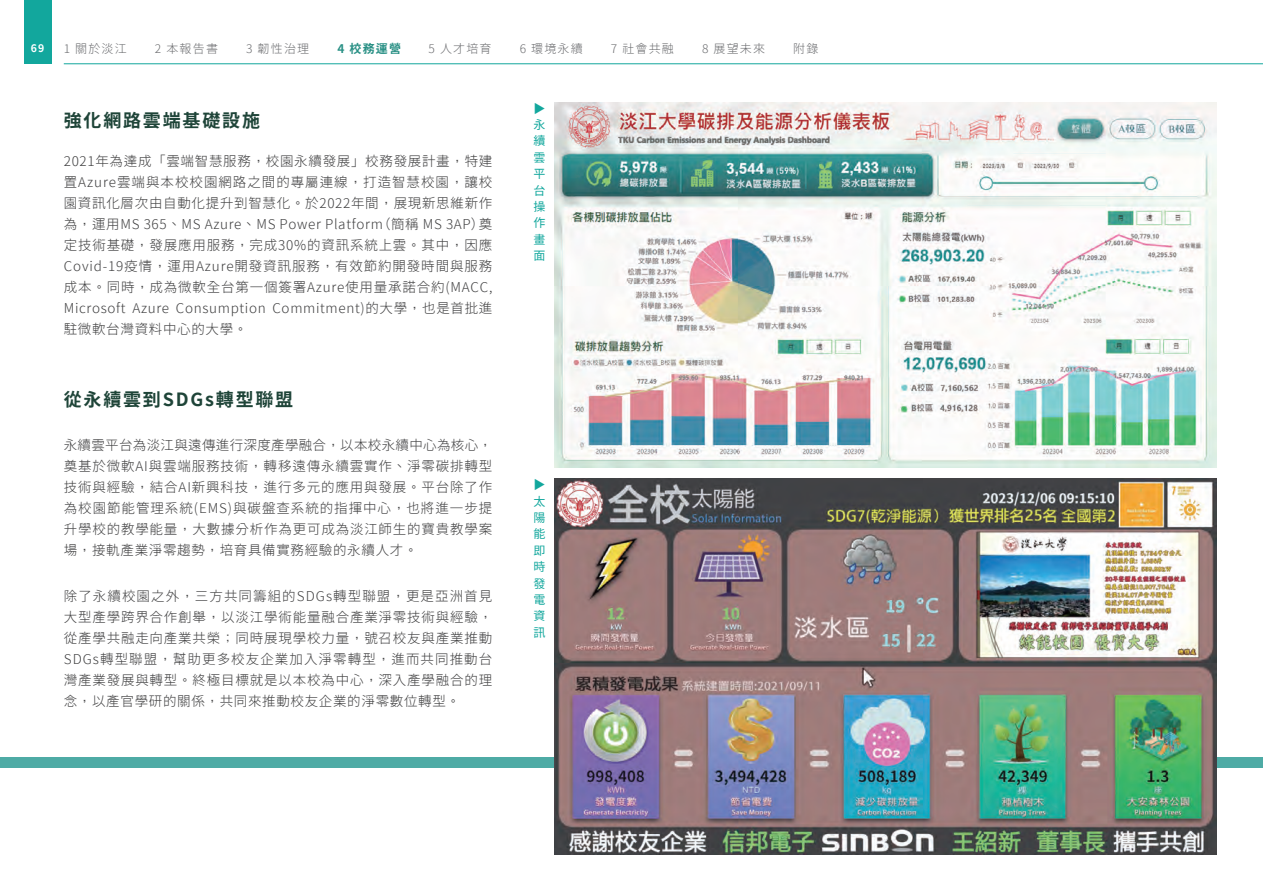
<style>
.page{position:relative;width:1263px;height:893px;background:#fff}
.page>*{position:absolute;margin:0;border:0;box-sizing:border-box;transform-origin:0 0}
.t1{font:700 18px "Taipei Sans TC Beta";letter-spacing:.1em;color:#1e4438}
.t2{font:300 13.5px/21px "Taipei Sans TC Beta";letter-spacing:.05em;color:#3e3e3f;text-align:justify}
.t3{font:300 12px "Taipei Sans TC Beta";letter-spacing:.1em;color:#6c6d70}
.t4{font:12px/16.4px "Taipei Sans TC Beta";color:#12a79d;text-align:justify}
.t5{font:700 12px "Taipei Sans TC Beta";color:#299085}
.t6{font:700 10.5px "Taipei Sans TC Beta";color:#fff}
</style>
<div class="page">
<div style="left:0;top:757px;width:1263px;height:11px;background:#4eaba5"></div>
<div style="left:24px;top:0;width:27px;height:64px;background:#12a79d"></div>
<hr style="left:64px;top:63px;width:1199px;height:1px;background:#12a79d">
<img style="left:554px;top:102px;width:663px;height:366px">
<img style="left:554px;top:479px;width:663px;height:375px">
<p class="t6" style="left:31px;top:42px;width:15px">69</p>
<p class="t3" style="left:64px;top:42px;width:65px">1 關於淡江</p>
<p class="t3" style="left:155px;top:42px;width:65px">2 本報告書</p>
<p class="t3" style="left:246px;top:42px;width:65px">3 韌性治理</p>
<p class="t5" style="left:337px;top:42px;width:65px">4 校務運營</p>
<p class="t3" style="left:428px;top:42px;width:65px">5 人才培育</p>
<p class="t3" style="left:520px;top:42px;width:65px">6 環境永續</p>
<p class="t3" style="left:611px;top:42px;width:65px">7 社會共融</p>
<p class="t3" style="left:702px;top:42px;width:65px">8 展望未來</p>
<p class="t3" style="left:793px;top:42px;width:27px">附錄</p>
<h1 class="t1" style="left:64px;top:110px;width:198px">強化網路雲端基礎設施</h1>
<p class="t2" style="left:64px;top:151px;width:430px">2021年為達成「雲端智慧服務，校園永續發展」校務發展計畫，特建置Azure雲端與本校校園網路之間的專屬連線，打造智慧校園，讓校園資訊化層次由自動化提升到智慧化。於2022年間，展現新思維新作為，運用MS 365、MS Azure、MS Power Platform（簡稱 MS 3AP）奠定技術基礎，發展應用服務，完成30%的資訊系統上雲。其中，因應Covid-19疫情，運用Azure開發資訊服務，有效節約開發時間與服務成本。同時，成為微軟全台第一個簽署Azure使用量承諾合約(MACC, Microsoft Azure Consumption Commitment)的大學，也是首批進駐微軟台灣資料中心的大學。</p>
<h1 class="t1" style="left:64px;top:389px;width:231px">從永續雲到SDGs轉型聯盟</h1>
<p class="t2" style="left:64px;top:435px;width:430px">永續雲平台為淡江與遠傳進行深度產學融合，以本校永續中心為核心，奠基於微軟AI與雲端服務技術，轉移遠傳永續雲實作、淨零碳排轉型技術與經驗，結合AI新興科技，進行多元的應用與發展。平台除了作為校園節能管理系統(EMS)與碳盤查系統的指揮中心，也將進一步提升學校的教學能量，大數據分析作為更可成為淡江師生的寶貴教學案場，接軌產業淨零趨勢，培育具備實務經驗的永續人才。</p>
<p class="t2" style="left:64px;top:586px;width:430px">除了永續校園之外，三方共同籌組的SDGs轉型聯盟，更是亞洲首見大型產學跨界合作創舉，以淡江學術能量融合產業淨零技術與經驗，從產學共融走向產業共榮；同時展現學校力量，號召校友與產業推動SDGs轉型聯盟，幫助更多校友企業加入淨零轉型，進而共同推動台灣產業發展與轉型。終極目標就是以本校為中心，深入產學融合的理念，以產官學研的關係，共同來推動校友企業的淨零數位轉型。</p>
<p class="t4" style="left:534px;top:100px;width:13px">▶永續雲平台操作畫面</p>
<p class="t4" style="left:534px;top:477px;width:13px">▶太陽能即時發電資訊</p>
</div>
